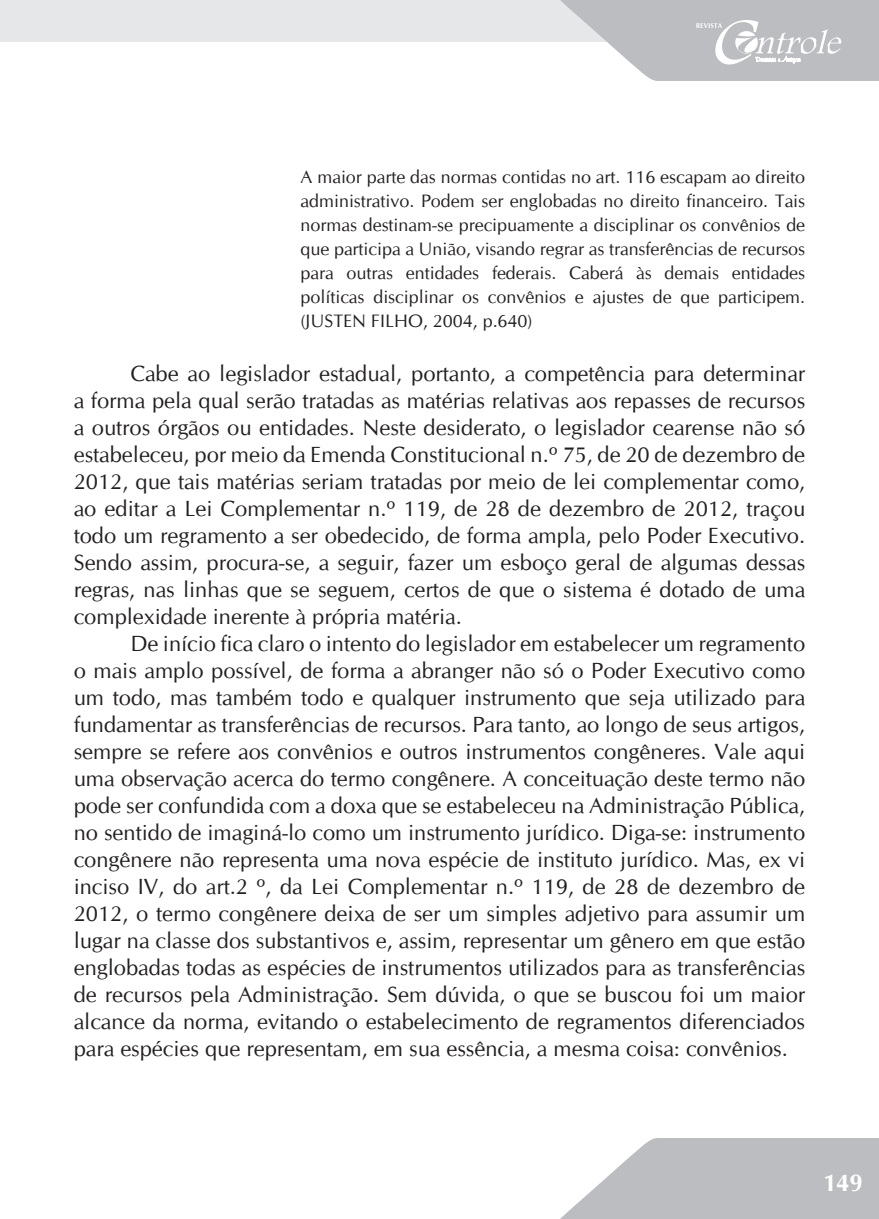
<style>
.page{position:relative;width:879px;height:1219px;background:#fff}
.page>*{position:absolute;margin:0;border:0;box-sizing:border-box;transform-origin:0 0}
.t1{font:700 24px "CG Omega";color:#fff}
.t2{font:22px/27px "CG Omega";color:#231f20;text-align:justify}
.t3{font:18px/24px "CG Omega";color:#231f20;text-align:justify}
</style>
<div class="page">
<div style="left:0;top:0;width:879px;height:41px;background:#e6e7e9"></div>
<svg style="left:560px;top:1138px;width:319px;height:81px;background:#c5c6c8"></svg>
<svg style="left:538px;top:0;width:341px;height:81px"></svg>
<p class="t3" style="left:300px;top:166px;width:506px">A maior parte das normas contidas no art. 116 escapam ao direito administrativo. Podem ser englobadas no direito financeiro. Tais normas destinam-se precipuamente a disciplinar os convênios de que participa a União, visando regrar as transferências de recursos para outras entidades federais. Caberá às demais entidades políticas disciplinar os convênios e ajustes de que participem. (JUSTEN FILHO, 2004, p.640)</p>
<p class="t2" style="left:74px;top:361px;width:733px;text-indent:57px">Cabe ao legislador estadual, portanto, a competência para determinar a forma pela qual serão tratadas as matérias relativas aos repasses de recursos a outros órgãos ou entidades. Neste desiderato, o legislador cearense não só estabeleceu, por meio da Emenda Constitucional n.º 75, de 20 de dezembro de 2012, que tais matérias seriam tratadas por meio de lei complementar como, ao editar a Lei Complementar n.º 119, de 28 de dezembro de 2012, traçou todo um regramento a ser obedecido, de forma ampla, pelo Poder Executivo.<br>Sendo assim, procura-se, a seguir, fazer um esboço geral de algumas dessas regras, nas linhas que se seguem, certos de que o sistema é dotado de uma complexidade inerente à própria matéria.</p>
<p class="t2" style="left:74px;top:631px;width:733px;text-indent:57px">De início fica claro o intento do legislador em estabelecer um regramento o mais amplo possível, de forma a abranger não só o Poder Executivo como um todo, mas também todo e qualquer instrumento que seja utilizado para fundamentar as transferências de recursos. Para tanto, ao longo de seus artigos, sempre se refere aos convênios e outros instrumentos congêneres. Vale aqui uma observação acerca do termo congênere. A conceituação deste termo não pode ser confundida com a doxa que se estabeleceu na Administração Pública, no sentido de imaginá-lo como um instrumento jurídico. Diga-se: instrumento congênere não representa uma nova espécie de instituto jurídico. Mas, ex vi inciso IV, do art.2 º, da Lei Complementar n.º 119, de 28 de dezembro de 2012, o termo congênere deixa de ser um simples adjetivo para assumir um lugar na classe dos substantivos e, assim, representar um gênero em que estão englobadas todas as espécies de instrumentos utilizados para as transferências de recursos pela Administração. Sem dúvida, o que se buscou foi um maior alcance da norma, evitando o estabelecimento de regramentos diferenciados para espécies que representam, em sua essência, a mesma coisa: convênios.</p>
<p class="t1" style="left:823px;top:1168px;width:41px">149</p>
</div>
